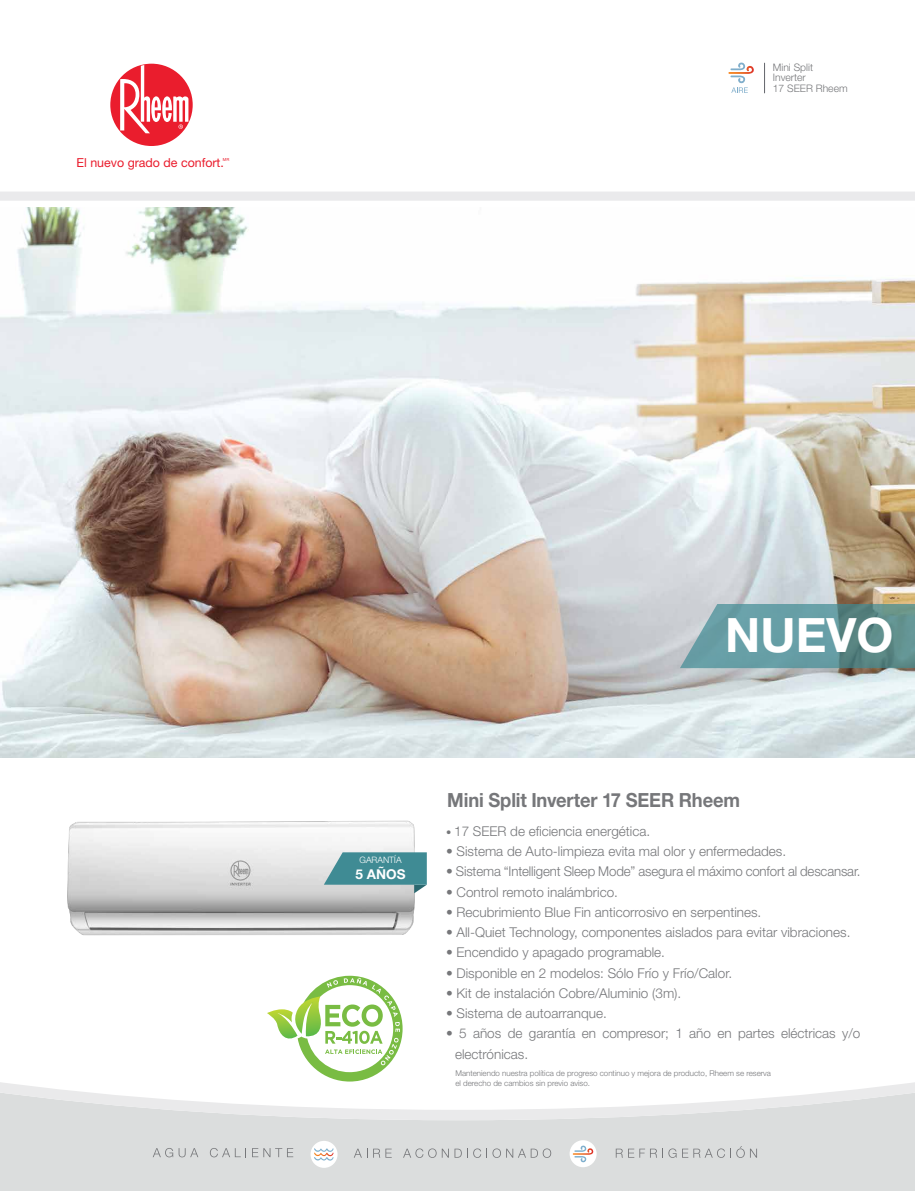
<style>
.page{position:relative;width:915px;height:1191px;background:#fff}
.page>*{position:absolute;margin:0;border:0;box-sizing:border-box;transform-origin:0 0}
.t1{font:700 47.4px "Helvetica Neue LT Std";color:#fff}
.t2{font:700 19.5px "Helvetica Neue LT Std";letter-spacing:-.01em;color:#76777a;scale:.94 1}
.t3{font:300 13.5px/20.2px "Helvetica Neue LT Std";color:#76777a}
.t4{font:700 13.5px "Rheem Sans";color:#fff}
.t5{font:12.45px "Helvetica Neue LT Std";color:#ea1d2d}
.t6{font:300 10.35px/10.6px "Helvetica Neue LT Std";color:#76777a}
.t7{font:300 8.85px "Rheem Sans";color:#fff}
.t8{font:300 7.95px/9.8px "Helvetica Neue LT Std";color:#76777a}
.t9{font:4.2px "Helvetica Neue LT Std";color:#ea1d2d}
.s1{font-size:10.5px}
</style>
<div class="page">
<hr style="left:764px;top:63px;width:1px;height:30px;background:#63656b">
<svg style="left:728px;top:62px;width:26px;height:31px"></svg>
<div style="left:110px;top:64px;width:83px;height:82px;background:#ea1d2d;border-radius:50%"></div>
<svg style="left:120px;top:65px;width:68px;height:68px"></svg>
<div style="left:0;top:1120px;width:914px;height:71px;background:#dbdddd"></div>
<div style="left:569px;top:1140px;width:27px;height:27px;background:#fff;border-radius:50%"></div>
<svg style="left:572px;top:1145px;width:21px;height:17px"></svg>
<div style="left:310px;top:1140px;width:27px;height:27px;background:#fff;border-radius:50%"></div>
<svg style="left:314px;top:1148px;width:19px;height:13px"></svg>
<svg style="left:153px;top:1148px;width:45px;height:9px"></svg>
<svg style="left:210px;top:1148px;width:36px;height:9px"></svg>
<svg style="left:252px;top:1148px;width:41px;height:9px"></svg>
<svg style="left:353px;top:1148px;width:14px;height:9px"></svg>
<svg style="left:373px;top:1148px;width:18px;height:9px"></svg>
<svg style="left:403px;top:1148px;width:45px;height:9px"></svg>
<svg style="left:454px;top:1148px;width:7px;height:9px"></svg>
<svg style="left:467px;top:1148px;width:84px;height:9px"></svg>
<svg style="left:615px;top:1148px;width:109px;height:9px"></svg>
<svg style="left:730px;top:1146px;width:26px;height:11px"></svg>
<div style="left:0;top:191px;width:914px;height:10px;background:#eaeaec"></div>
<img style="left:0;top:208px;width:914px;height:549px">
<img style="left:67px;top:820px;width:348px;height:116px">
<svg style="left:324px;top:852px;width:102px;height:41px"></svg>
<svg style="left:679px;top:604px;width:235px;height:64px"></svg>
<svg style="left:0;top:975px;width:914px;height:145px"></svg>
<p class="t5" style="left:77px;top:155px;width:149px">El nuevo grado de confort.</p>
<p class="t9" style="left:223px;top:157px;width:8px">MR</p>
<p class="t6" style="left:772px;top:62px;width:76px">Mini Split<br>Inverter<br>17 SEER Rheem</p>
<h1 class="t1" style="left:725px;top:606px;width:169px">NUEVO</h1>
<p class="t7" style="left:359px;top:854px;width:44px">GARANTÍA</p>
<p class="t4" style="left:355px;top:865px;width:51px">5 AÑOS</p>
<h2 class="t2" style="left:447px;top:787px;width:313px">Mini Split Inverter 17 SEER Rheem</h2>
<p class="t3" style="left:446px;top:820px;width:206px"><span class="s1">•</span> 17 SEER de eficiencia energética.</p>
<p class="t3" style="left:446px;top:841px;width:341px">• Sistema de Auto-limpieza evita mal olor y enfermedades.</p>
<p class="t3" style="left:446px;top:861px;width:416px">• Sistema “Intelligent Sleep Mode” asegura el máximo confort al descansar.</p>
<p class="t3" style="left:446px;top:881px;width:173px">• Control remoto inalámbrico.</p>
<p class="t3" style="left:446px;top:901px;width:317px">• Recubrimiento Blue Fin anticorrosivo en serpentines.</p>
<p class="t3" style="left:446px;top:922px;width:406px">• All-Quiet Technology, componentes aislados para evitar vibraciones.</p>
<p class="t3" style="left:446px;top:942px;width:220px">• Encendido y apagado programable.</p>
<p class="t3" style="left:446px;top:962px;width:287px">• Disponible en 2 modelos: Sólo Frío y Frío/Calor.</p>
<p class="t3" style="left:446px;top:982px;width:237px">• Kit de instalación Cobre/Aluminio (3m).</p>
<p class="t3" style="left:446px;top:1003px;width:162px">• Sistema de autoarranque.</p>
<p class="t3" style="left:455px;top:1023px;width:407px;text-indent:-9px">• 5 años de garantía en compresor; 1 año en partes eléctricas y/o electrónicas.</p>
<p class="t8" style="left:455px;top:1068px;width:317px">Manteniendo nuestra política de progreso continuo y mejora de producto, Rheem se reserva el derecho de cambios sin previo aviso.</p>
</div>
